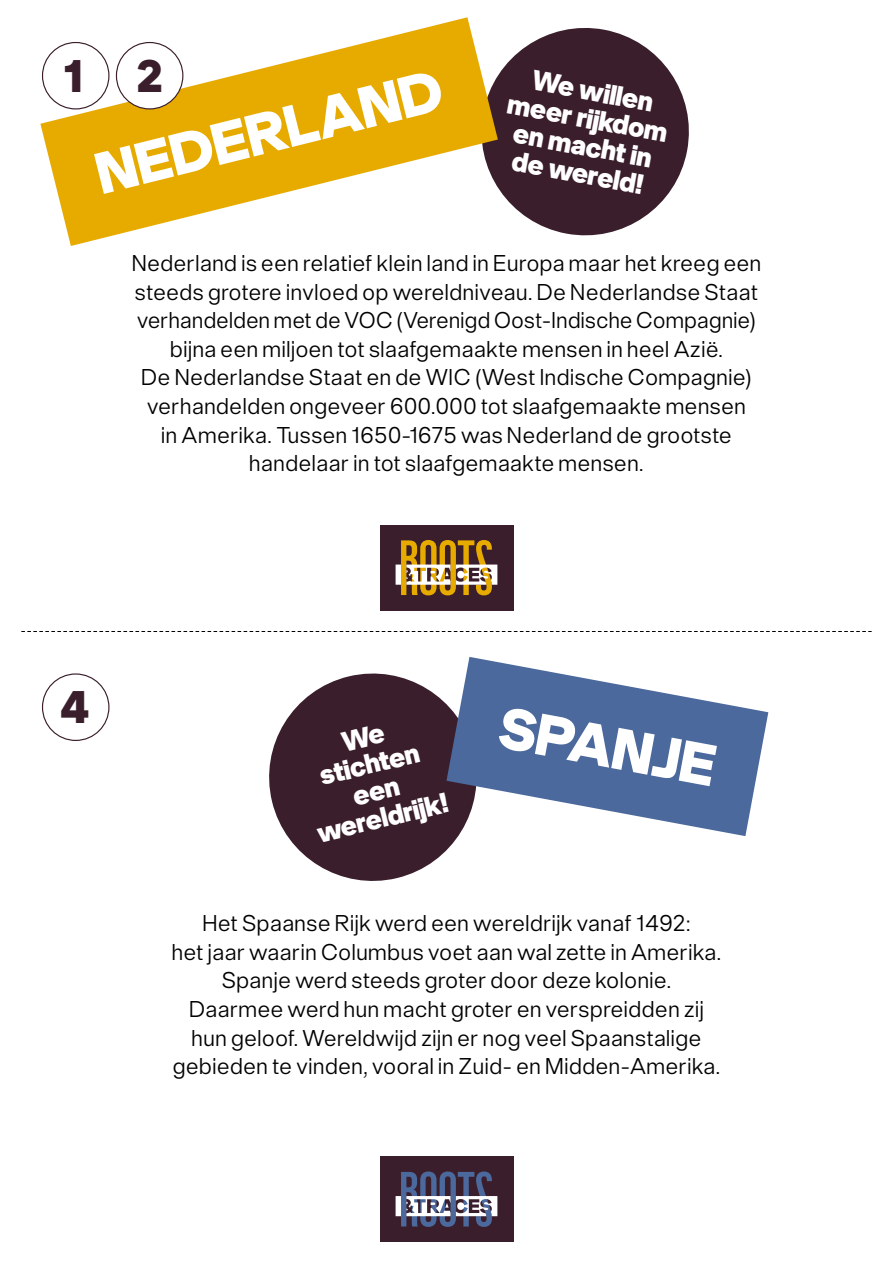
<style>
.page{position:relative;width:893px;height:1263px;background:#fff}
.page>*{position:absolute;margin:0;border:0;box-sizing:border-box;transform-origin:0 0}
.t1{font:62.85px "neue Singular D Black";color:#fff}
.t2{font:49.05px "neue Singular D Black";color:#3a1e2b}
.t3{font:30.15px/27.6px "neue Singular D Black";color:#fff;text-align:center}
.t4{font:24.6px/28.5px "neue Singular D Light";color:#000;text-align:center}
</style>
<div class="page">
<div style="left:380px;top:525px;width:133px;height:85px;background:#3a1e2b"></div>
<svg style="left:396px;top:540px;width:101px;height:55px"></svg>
<div style="left:380px;top:1157px;width:133px;height:85px;background:#3a1e2b"></div>
<svg style="left:396px;top:1171px;width:101px;height:56px"></svg>
<svg style="left:498px;top:28px;width:191px;height:208px;fill:#3a1e2b"></svg>
<svg style="left:269px;top:673px;width:189px;height:208px;fill:#3a1e2b"></svg>
<svg style="left:40px;top:17px;width:458px;height:229px;fill:#e7ab00"></svg>
<svg style="left:446px;top:657px;width:322px;height:179px;fill:#4b699c"></svg>
<svg style="left:22px;top:631px;width:849px;height:1px"></svg>
<div style="left:43px;top:43px;width:66px;height:66px;background:#fff;border-radius:50%"></div>
<div style="left:42px;top:42px;width:67px;height:67px;border:1px solid #3a1e2b;border-radius:50%"></div>
<div style="left:116px;top:43px;width:67px;height:66px;background:#fff;border-radius:50%"></div>
<div style="left:116px;top:42px;width:67px;height:67px;border:1px solid #3a1e2b;border-radius:50%"></div>
<div style="left:42px;top:673px;width:67px;height:68px;border:1px solid #3a1e2b;border-radius:50%"></div>
<h2 class="t2" style="left:64px;top:44px;width:100px">1 2</h2>
<h1 class="t1" style="left:87px;top:136px;width:356px;rotate:-14deg">NEDERLAND</h1>
<p class="t3" style="left:515px;top:63px;width:164px;rotate:10deg">We willen meer rijkdom en macht in de wereld!</p>
<p class="t4" style="left:131px;top:249px;width:631px">Nederland is een relatief klein land in Europa maar het kreeg een steeds grotere invloed op wereldniveau. De Nederlandse Staat verhandelden met de VOC (Verenigd Oost-Indische Compagnie) bijna een miljoen tot slaafgemaakte mensen in heel Azië.<br>De Nederlandse Staat en de WIC (West Indische Compagnie) verhandelden ongeveer 600.000 tot slaafgemaakte mensen<br>in Amerika. Tussen 1650-1675 was Nederland de grootste handelaar in tot slaafgemaakte mensen.</p>
<h2 class="t2" style="left:60px;top:676px;width:30px">4</h2>
<p class="t3" style="left:294px;top:740px;width:135px;rotate:-14deg">We stichten een wereldrijk!</p>
<h1 class="t1" style="left:508px;top:686px;width:220px;rotate:11deg">SPANJE</h1>
<p class="t4" style="left:171px;top:909px;width:552px">Het Spaanse Rijk werd een wereldrijk vanaf 1492:<br>het jaar waarin Columbus voet aan wal zette in Amerika.<br>Spanje werd steeds groter door deze kolonie.<br>Daarmee werd hun macht groter en verspreidden zij hun geloof. Wereldwijd zijn er nog veel Spaanstalige gebieden te vinden, vooral in Zuid- en Midden-Amerika.</p>
</div>
